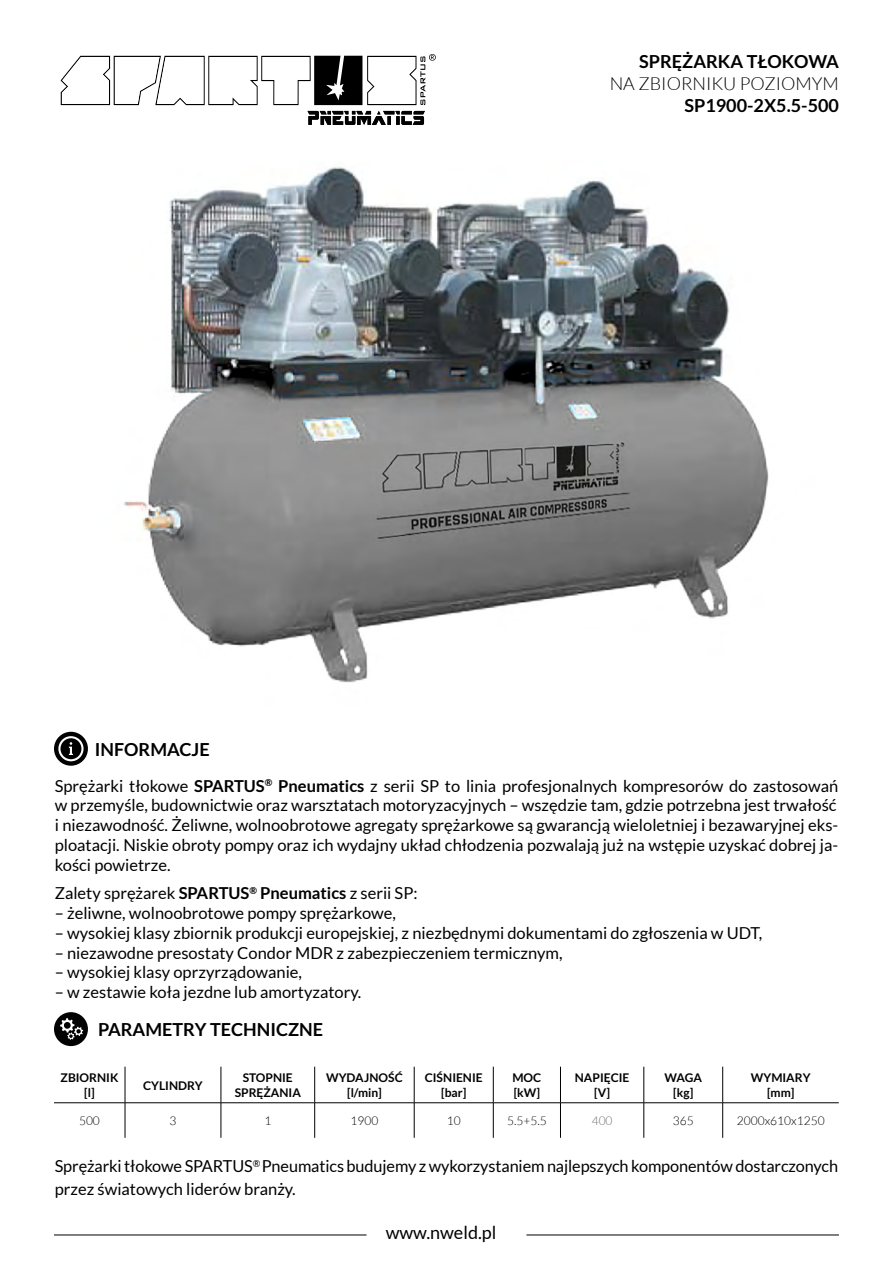
<style>
.page{position:relative;width:893px;height:1263px;background:#fff}
.page>*{position:absolute;margin:0;border:0;box-sizing:border-box;transform-origin:0 0}
.t1{font:700 18px "Lato";color:#000}
.t2{font:300 18px "Lato";color:#000}
.t3{font:18px "Lato";color:#000}
.t4{font:16.5px/19.8px "Lato";color:#000}
.t5{font:700 12px/14.4px "Lato";color:#000;text-align:center}
.t6{font:300 12px "Lato";color:#000}
.t7{font:300 12px "Lato";color:#706f6f}
.s1{font-weight:700}
</style>
<div class="page">
<hr style="left:54px;top:1234px;width:313px;height:1px;background:#000">
<hr style="left:526px;top:1234px;width:313px;height:1px;background:#000">
<svg style="left:54px;top:732px;width:34px;height:34px"></svg>
<svg style="left:54px;top:1012px;width:34px;height:34px"></svg>
<svg style="left:308px;top:111px;width:117px;height:14px"></svg>
<svg style="left:61px;top:54px;width:375px;height:51px"></svg>
<img style="left:124px;top:167px;width:645px;height:516px">
<hr style="left:125px;top:1067px;width:1px;height:35px;background:#000">
<hr style="left:221px;top:1067px;width:1px;height:35px;background:#000">
<hr style="left:314px;top:1067px;width:1px;height:35px;background:#000">
<hr style="left:414px;top:1067px;width:1px;height:35px;background:#000">
<hr style="left:493px;top:1067px;width:1px;height:35px;background:#000">
<hr style="left:560px;top:1067px;width:1px;height:35px;background:#000">
<hr style="left:644px;top:1067px;width:1px;height:35px;background:#000">
<hr style="left:722px;top:1067px;width:1px;height:35px;background:#000">
<hr style="left:54px;top:1102px;width:71px;height:1px;background:#000">
<hr style="left:125px;top:1102px;width:96px;height:1px;background:#000">
<hr style="left:125px;top:1103px;width:1px;height:35px;background:#000">
<hr style="left:221px;top:1102px;width:94px;height:1px;background:#000">
<hr style="left:221px;top:1103px;width:1px;height:35px;background:#000">
<hr style="left:315px;top:1102px;width:99px;height:1px;background:#000">
<hr style="left:314px;top:1103px;width:1px;height:35px;background:#000">
<hr style="left:414px;top:1102px;width:79px;height:1px;background:#000">
<hr style="left:414px;top:1103px;width:1px;height:35px;background:#000">
<hr style="left:493px;top:1102px;width:67px;height:1px;background:#000">
<hr style="left:493px;top:1103px;width:1px;height:35px;background:#000">
<hr style="left:560px;top:1102px;width:84px;height:1px;background:#000">
<hr style="left:560px;top:1103px;width:1px;height:35px;background:#000">
<hr style="left:644px;top:1102px;width:79px;height:1px;background:#000">
<hr style="left:644px;top:1103px;width:1px;height:35px;background:#000">
<hr style="left:723px;top:1102px;width:116px;height:1px;background:#000">
<hr style="left:722px;top:1103px;width:1px;height:35px;background:#000">
<p class="t1" style="left:95px;top:739px;width:116px">INFORMACJE</p>
<p class="t1" style="left:639px;top:52px;width:201px">SPRĘŻARKA TŁOKOWA</p>
<p class="t2" style="left:610px;top:74px;width:231px">NA ZBIORNIKU POZIOMYM</p>
<p class="t1" style="left:684px;top:95px;width:156px">SP1900-2X5.5-500</p>
<p class="t4" style="left:55px;top:776px;width:785px;text-align:justify">Sprężarki tłokowe <span class="s1">SPARTUS</span><sup>®</sup> <span class="s1">Pneumatics</span> z serii SP to linia profesjonalnych kompresorów do zastosowań w przemyśle, budownictwie oraz warsztatach motoryzacyjnych – wszędzie tam, gdzie potrzebna jest trwałość i niezawodność. Żeliwne, wolnoobrotowe agregaty sprężarkowe są gwarancją wieloletniej i bezawaryjnej eks&shy;ploatacji. Niskie obroty pompy oraz ich wydajny układ chłodzenia pozwalają już na wstępie uzyskać dobrej ja&shy;kości powietrze.</p>
<p class="t4" style="left:55px;top:883px;width:364px">Zalety sprężarek <span class="s1">SPARTUS</span><sup>®</sup> <span class="s1">Pneumatics</span> z serii SP:</p>
<p class="t4" style="left:55px;top:903px;width:343px">– żeliwne, wolnoobrotowe pompy sprężarkowe,</p>
<p class="t4" style="left:55px;top:923px;width:709px">– wysokiej klasy zbiornik produkcji europejskiej, z niezbędnymi dokumentami do zgłoszenia w UDT,</p>
<p class="t4" style="left:55px;top:942px;width:509px">– niezawodne presostaty Condor MDR z zabezpieczeniem termicznym,</p>
<p class="t4" style="left:55px;top:962px;width:249px">– wysokiej klasy oprzyrządowanie,</p>
<p class="t4" style="left:55px;top:982px;width:308px">– w zestawie koła jezdne lub amortyzatory.</p>
<p class="t1" style="left:98px;top:1019px;width:226px">PARAMETRY TECHNICZNE</p>
<p class="t5" style="left:61px;top:1070px;width:59px">ZBIORNIK [l]</p>
<p class="t5" style="left:143px;top:1078px;width:61px">CYLINDRY</p>
<p class="t5" style="left:235px;top:1070px;width:68px">STOPNIE<br>SPRĘŻANIA</p>
<p class="t5" style="left:326px;top:1070px;width:78px">WYDAJNOŚĆ [l/min]</p>
<p class="t5" style="left:425px;top:1070px;width:59px">CIŚNIENIE [bar]</p>
<p class="t5" style="left:512px;top:1070px;width:30px;text-align:left">MOC [kW]</p>
<p class="t5" style="left:575px;top:1070px;width:56px">NAPIĘCIE [V]</p>
<p class="t5" style="left:665px;top:1070px;width:39px">WAGA [kg]</p>
<p class="t5" style="left:751px;top:1070px;width:61px">WYMIARY [mm]</p>
<p class="t6" style="left:79px;top:1114px;width:22px">500</p>
<p class="t6" style="left:169px;top:1114px;width:8px">3</p>
<p class="t6" style="left:264px;top:1114px;width:8px">1</p>
<p class="t6" style="left:350px;top:1114px;width:29px">1900</p>
<p class="t6" style="left:447px;top:1114px;width:15px">10</p>
<p class="t6" style="left:507px;top:1114px;width:41px">5.5+5.5</p>
<p class="t7" style="left:592px;top:1114px;width:22px">400</p>
<p class="t6" style="left:673px;top:1114px;width:22px">365</p>
<p class="t6" style="left:737px;top:1114px;width:89px">2000x610x1250</p>
<p class="t4" style="left:55px;top:1155px;width:785px;line-height:22.5px">Sprężarki tłokowe SPARTUS<sup>®</sup> Pneumatics budujemy z wykorzystaniem najlepszych komponentów dostarczonych przez światowych liderów branży.</p>
<p class="t3" style="left:386px;top:1222px;width:112px">www.nweld.pl</p>
</div>
